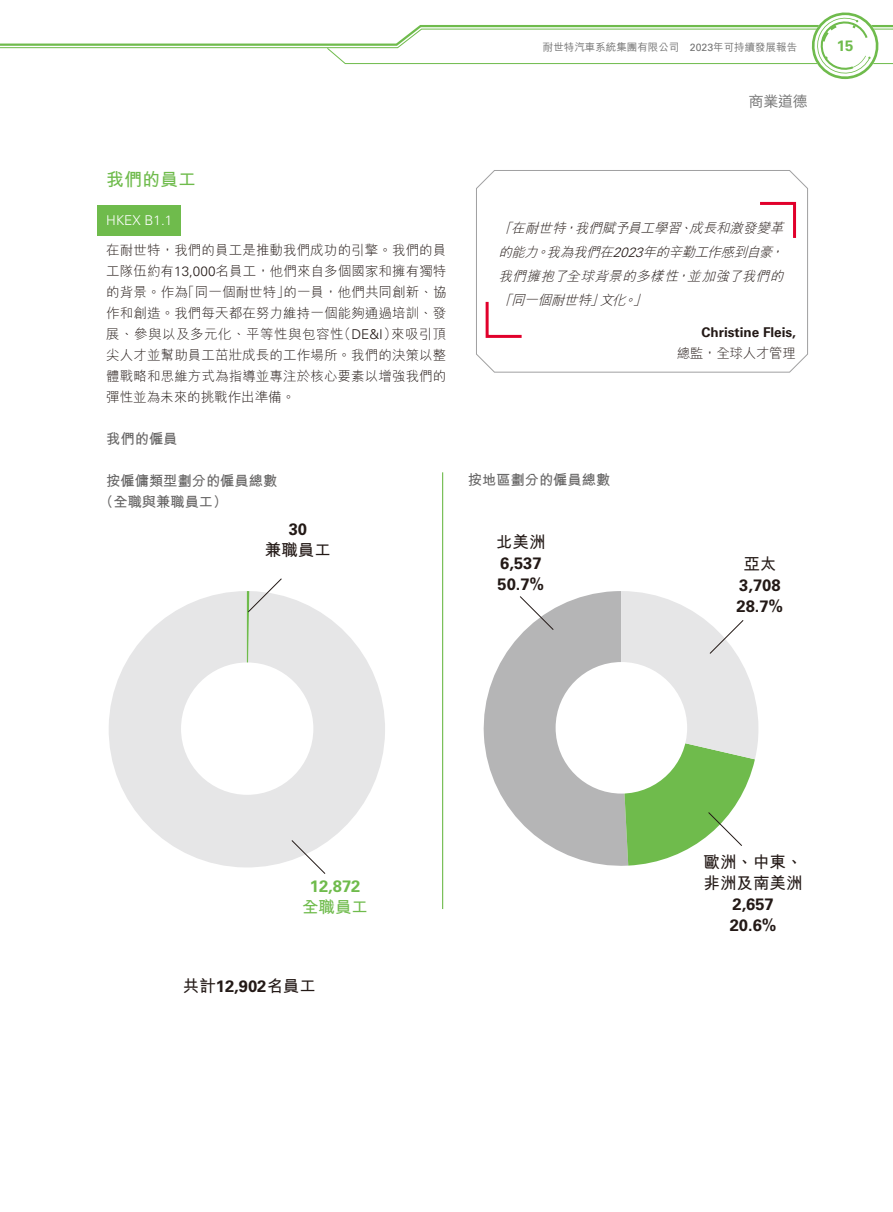
<style>
.page{position:relative;width:893px;height:1212px;background:#fff}
.page>*{position:absolute;margin:0;border:0;box-sizing:border-box;transform-origin:0 0}
.t1{font:700 18px "M Hei HK";color:#6fbb4c}
.t2{font:700 16.5px/21px "Univers LT Std";color:#231916}
.t3{font:700 16.5px/21px "M Hei HK";color:#231916}
.t4{font:700 16.5px "Univers LT Std";color:#6fbb4c}
.t5{font:700 16.5px "M Hei HK";color:#6fbb4c}
.t6{font:500 15px "M Hei HK";color:#727272}
.t7{font:700 15px "Univers LT Std";color:#6fbb4c}
.t8{font:700 14.25px/21px "M Hei HK";color:#666565}
.t9{font:300 13.5px/21px "M Hei HK";letter-spacing:.01em;color:#231916;text-align:justify}
.t10{font:italic 300 13.5px/24px "M Hei HK";color:#231916;text-align:justify}
.t11{font:700 13.5px "Univers LT Std";color:#231916}
.t12{font:300 13.5px "M Hei HK";letter-spacing:-.02em;color:#231916}
.t13{font:300 13.5px "Univers LT Std";color:#fff}
.t14{font:500 10.5px "M Hei HK";color:#727272}
.s1{font-family:"Univers LT Std";font-weight:400}
.s2{font-family:"Univers LT Std"}
.s3{font-family:"M Hei HK"}
</style>
<div class="page">
<svg style="left:0;top:12px;width:893px;height:68px"></svg>
<div style="left:98px;top:205px;width:83px;height:30px;background:#6fbb4c"></div>
<svg style="left:109px;top:591px;width:276px;height:276px;fill:#e6e6e7"></svg>
<div style="left:181px;top:662px;width:132px;height:133px;background:#fff;border-radius:50%"></div>
<hr style="left:442px;top:472px;width:1px;height:437px;background:#6fbb4c">
<svg style="left:484px;top:591px;width:274px;height:274px"></svg>
<svg style="left:291px;top:839px;width:35px;height:35px"></svg>
<svg style="left:247px;top:578px;width:35px;height:94px"></svg>
<svg style="left:476px;top:170px;width:332px;height:203px"></svg>
<svg style="left:757px;top:200px;width:40px;height:41px"></svg>
<svg style="left:484px;top:299px;width:41px;height:40px"></svg>
<p class="t14" style="left:543px;top:40px;width:256px">耐世特汽車系統集團有限公司 <span class="s1">2023</span>年可持續發展報告</p>
<p class="t7" style="left:837px;top:37px;width:18px">15</p>
<p class="t6" style="left:749px;top:91px;width:61px">商業道德</p>
<h1 class="t1" style="left:106px;top:166px;width:91px">我們的員工</h1>
<p class="t13" style="left:106px;top:212px;width:68px">HKEX B1.1</p>
<p class="t9" style="left:106px;top:239px;width:342px">在耐世特，我們的員工是推動我們成功的引擎。我們的員工隊伍約有<span class="s2">13,000</span>名員工，他們來自多個國家和擁有獨特的背景。作為「同一個耐世特」的一員，他們共同創新、協作和創造。我們每天都在努力維持一個能夠通過培訓、發展、參與以及多元化、平等性與包容性（<span class="s2">DE&amp;I</span>）來吸引頂尖人才並幫助員工茁壯成長的工作場所。我們的決策以整體戰略和思維方式為指導並專注於核心要素以增強我們的彈性並為未來的挑戰作出準備。</p>
<p class="t8" style="left:106px;top:427px;width:73px">我們的僱員</p>
<p class="t8" style="left:99px;top:469px;width:180px;text-indent:7px">按僱傭類型劃分的僱員總數（全職與兼職員工）</p>
<p class="t2" style="left:289px;top:518px;width:20px">30</p>
<p class="t3" style="left:265px;top:538px;width:67px">兼職員工</p>
<p class="t10" style="left:498px;top:216px;width:291px">「在耐世特，我們賦予員工學習、成長和激發變革的能力。我為我們在<span class="s2">2023</span>年的辛勤工作感到自豪，我們擁抱了全球背景的多樣性，並加強了我們的「同一個耐世特」文化。」</p>
<p class="t11" style="left:701px;top:324px;width:96px">Christine Fleis,</p>
<p class="t12" style="left:677px;top:344px;width:121px">總監，全球人才管理</p>
<p class="t8" style="left:468px;top:468px;width:144px">按地區劃分的僱員總數</p>
<p class="t3" style="left:496px;top:530px;width:51px">北美洲</p>
<p class="t2" style="left:497px;top:552px;width:48px">6,537<br>50.7%</p>
<p class="t3" style="left:743px;top:552px;width:34px">亞太</p>
<p class="t2" style="left:736px;top:575px;width:48px">3,708<br>28.7%</p>
<p class="t4" style="left:310px;top:876px;width:52px">12,872</p>
<p class="t5" style="left:302px;top:894px;width:67px">全職員工</p>
<p class="t2" style="left:183px;top:976px;width:134px"><span class="s3">共計</span>12,902<span class="s3">名員工</span></p>
<p class="t3" style="left:704px;top:850px;width:100px">歐洲、中東、非洲及南美洲</p>
<p class="t2" style="left:730px;top:893px;width:48px">2,657<br>20.6%</p>
</div>
